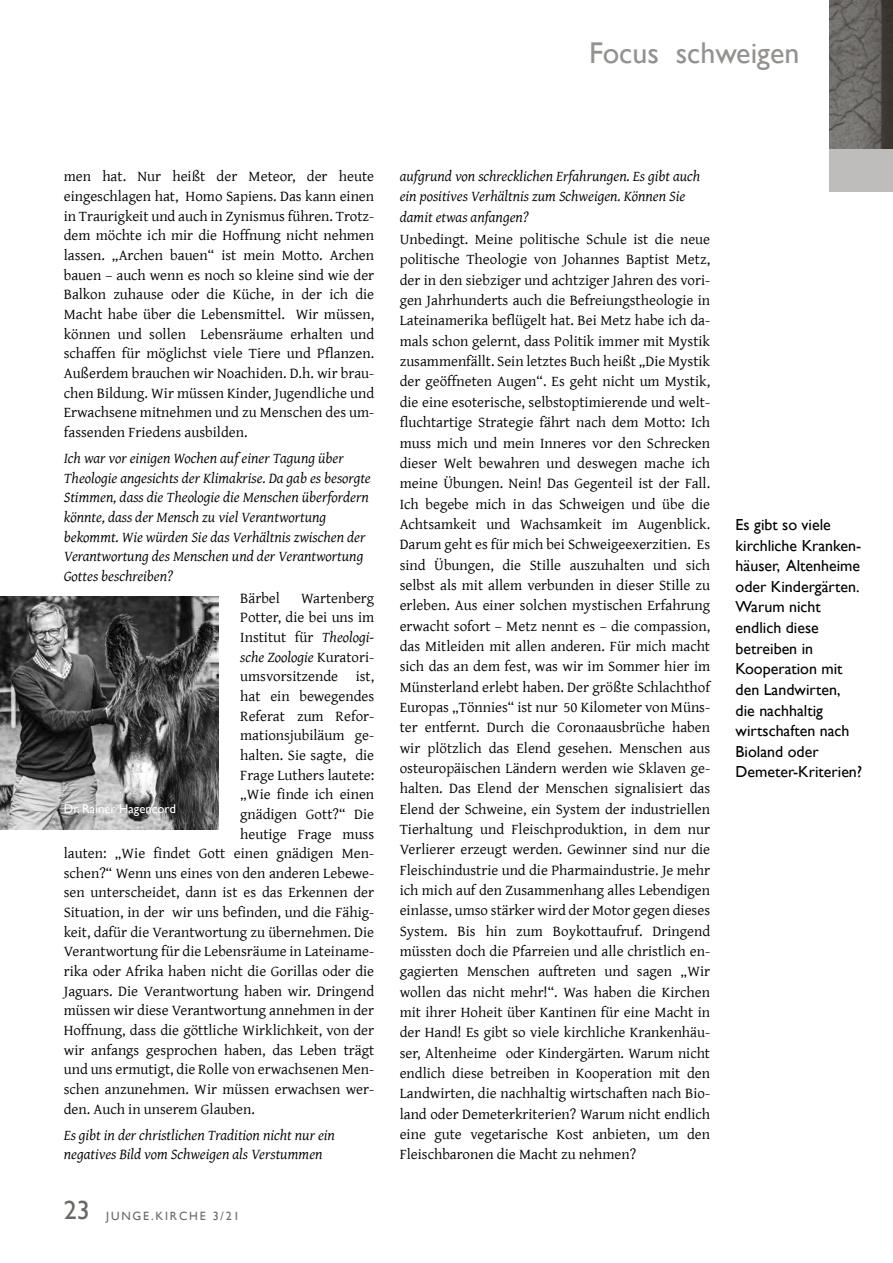
<style>
.page{position:relative;width:893px;height:1263px;background:#fff}
.page>*{position:absolute;margin:0;border:0;box-sizing:border-box;transform-origin:0 0}
.t1{font:30px "Gill Sans";color:#949290}
.t2{font:15.9px/20.5px "Gill Sans";color:#000}
.t3{font:15px/20.4px "Gentium";color:#000;text-align:justify}
.t4{font:italic 15px/19.6px "Gentium";color:#000}
.t5{font:12.75px "Gill Sans";color:#fff}
.t6{font:12px "Gill Sans";letter-spacing:.15em;color:#6a6864}
.s1{font-style:italic}
.s2{font-style:normal}
.s3{font-size:26.25px}
</style>
<div class="page">
<div style="left:829px;top:149px;width:64px;height:42px;background:#bebdbc"></div>
<img style="left:829px;top:0;width:64px;height:149px">
<img style="left:0;top:596px;width:219px;height:233px">
<h1 class="t1" style="left:589px;top:35px;width:212px">Focus schweigen</h1>
<p class="t3" style="left:64px;top:166px;width:312px;line-height:19.6px">men hat. Nur heißt der Meteor, der heute eingeschlagen hat, Homo Sapiens. Das kann einen in Traurigkeit und auch in Zynismus führen. Trotz&shy;dem möchte ich mir die Hoffnung nicht nehmen lassen. „Archen bauen“ ist mein Motto. Archen bauen – auch wenn es noch so kleine sind wie der Balkon zuhause oder die Küche, in der ich die Macht habe über die Lebensmittel. Wir müssen, können und sollen Lebensräume erhalten und schaffen für möglichst viele Tiere und Pflanzen.<br>Außerdem brauchen wir Noachiden. D.h. wir brau&shy;chen Bildung. Wir müssen Kinder, Jugendliche und Erwachsene mitnehmen und zu Menschen des um&shy;fassenden Friedens ausbilden.</p>
<p class="t4" style="left:64px;top:447px;width:309px">Ich war vor einigen Wochen auf einer Tagung über Theologie angesichts der Klimakrise. Da gab es besorgte Stimmen, dass die Theologie die Menschen überfordern könnte, dass der Mensch zu viel Verantwortung bekommt. Wie würden Sie das Verhältnis zwischen der Verantwortung des Menschen und der Verantwortung Gottes beschreiben?</p>
<p class="t3" style="left:240px;top:587px;width:41px">Bärbel</p>
<p class="t3" style="left:301px;top:587px;width:75px">Wartenberg</p>
<p class="t3" style="left:240px;top:606px;width:135px">Potter, die bei uns im</p>
<p class="t3" style="left:240px;top:626px;width:135px">Institut für <span class="s1">Theologi-</span></p>
<p class="t4" style="left:240px;top:646px;width:135px">sche Zoologie <span class="s2">Kuratori-</span></p>
<p class="t3" style="left:240px;top:665px;width:135px">umsvorsitzende ist,</p>
<p class="t3" style="left:240px;top:685px;width:135px">hat ein bewegendes</p>
<p class="t3" style="left:240px;top:705px;width:135px">Referat zum Refor-</p>
<p class="t3" style="left:240px;top:724px;width:135px">mationsjubiläum ge-</p>
<p class="t3" style="left:240px;top:744px;width:135px">halten. Sie sagte, die</p>
<p class="t3" style="left:240px;top:764px;width:135px">Frage Luthers lautete:</p>
<p class="t3" style="left:240px;top:783px;width:135px">„Wie finde ich einen</p>
<p class="t3" style="left:240px;top:803px;width:135px">gnädigen Gott?“ Die</p>
<p class="t3" style="left:240px;top:822px;width:135px">heutige Frage muss</p>
<p class="t3" style="left:64px;top:842px;width:312px">lauten: „Wie findet Gott einen gnädigen Men-</p>
<p class="t3" style="left:64px;top:862px;width:312px">schen?“ Wenn uns eines von den anderen Lebewe-</p>
<p class="t3" style="left:64px;top:881px;width:312px">sen unterscheidet, dann ist es das Erkennen der</p>
<p class="t3" style="left:64px;top:901px;width:312px">Situation, in der wir uns befinden, und die Fähig-</p>
<p class="t3" style="left:64px;top:921px;width:312px">keit, dafür die Verantwortung zu übernehmen. Die</p>
<p class="t3" style="left:64px;top:940px;width:312px">Verantwortung für die Lebensräume in Lateiname-</p>
<p class="t3" style="left:64px;top:960px;width:312px">rika oder Afrika haben nicht die Gorillas oder die</p>
<p class="t3" style="left:64px;top:980px;width:312px">Jaguars. Die Verantwortung haben wir. Dringend</p>
<p class="t3" style="left:64px;top:999px;width:312px">müssen wir diese Verantwortung annehmen in der</p>
<p class="t3" style="left:64px;top:1019px;width:312px">Hoffnung, dass die göttliche Wirklichkeit, von der</p>
<p class="t3" style="left:64px;top:1039px;width:312px">wir anfangs gesprochen haben, das Leben trägt</p>
<p class="t3" style="left:64px;top:1058px;width:312px">und uns ermutigt, die Rolle von erwachsenen Men-</p>
<p class="t3" style="left:64px;top:1078px;width:312px">schen anzunehmen. Wir müssen erwachsen wer-</p>
<p class="t3" style="left:64px;top:1098px;width:193px">den. Auch in unserem Glauben.</p>
<p class="t4" style="left:64px;top:1124px;width:273px">Es gibt in der christlichen Tradition nicht nur ein negatives Bild vom Schweigen als Verstummen</p>
<p class="t5" style="left:64px;top:801px;width:114px">Dr. Rainer Hagencord</p>
<p class="t6" style="left:64px;top:1209px;width:177px"><span class="s3">23</span> JUNGE.KIRCHE 3/21</p>
<p class="t4" style="left:400px;top:165px;width:302px;line-height:20.4px">aufgrund von schrecklichen Erfahrungen. Es gibt auch ein positives Verhältnis zum Schweigen. Können Sie damit etwas anfangen?</p>
<p class="t3" style="left:400px;top:228px;width:312px">Unbedingt. Meine politische Schule ist die neue politische Theologie von Johannes Baptist Metz, der in den siebziger und achtziger Jahren des vori&shy;gen Jahrhunderts auch die Befreiungstheologie in Lateinamerika beflügelt hat. Bei Metz habe ich da&shy;mals schon gelernt, dass Politik immer mit Mystik zusammenfällt. Sein letztes Buch heißt „Die Mystik der geöffneten Augen“. Es geht nicht um Mystik, die eine esoterische, selbstoptimierende und welt&shy;fluchtartige Strategie fährt nach dem Motto: Ich muss mich und mein Inneres vor den Schrecken dieser Welt bewahren und deswegen mache ich meine Übungen. Nein! Das Gegenteil ist der Fall.<br>Ich begebe mich in das Schweigen und übe die Achtsamkeit und Wachsamkeit im Augenblick.<br>Darum geht es für mich bei Schweigeexerzitien. Es sind Übungen, die Stille auszuhalten und sich selbst als mit allem verbunden in dieser Stille zu erleben. Aus einer solchen mystischen Erfahrung erwacht sofort – Metz nennt es – die compassion, das Mitleiden mit allen anderen. Für mich macht sich das an dem fest, was wir im Sommer hier im Münsterland erlebt haben. Der größte Schlachthof Europas „Tönnies“ ist nur 50 Kilometer von Müns&shy;ter entfernt. Durch die Coronaausbrüche haben wir plötzlich das Elend gesehen. Menschen aus osteuropäischen Ländern werden wie Sklaven ge&shy;halten. Das Elend der Menschen signalisiert das Elend der Schweine, ein System der industriellen Tierhaltung und Fleischproduktion, in dem nur Verlierer erzeugt werden. Gewinner sind nur die Fleischindustrie und die Pharmaindustrie. Je mehr ich mich auf den Zusammenhang alles Lebendigen einlasse, umso stärker wird der Motor gegen dieses System. Bis hin zum Boykottaufruf. Dringend müssten doch die Pfarreien und alle christlich en&shy;gagierten Menschen auftreten und sagen „Wir wollen das nicht mehr!“. Was haben die Kirchen mit ihrer Hoheit über Kantinen für eine Macht in der Hand! Es gibt so viele kirchliche Krankenhäu&shy;ser, Altenheime oder Kindergärten. Warum nicht endlich diese betreiben in Kooperation mit den Landwirten, die nachhaltig wirtschaften nach Bio&shy;land oder Demeterkriterien? Warum nicht endlich eine gute vegetarische Kost anbieten, um den Fleischbaronen die Macht zu nehmen?</p>
<p class="t2" style="left:736px;top:515px;width:128px">Es gibt so viele kirchliche Kranken&shy;häuser, Altenheime oder Kindergärten.<br>Warum nicht endlich diese betreiben in<br>Kooperation mit den Landwirten, die nachhaltig wirtschaften nach<br>Bioland oder<br>Demeter-Kriterien?</p>
</div>
